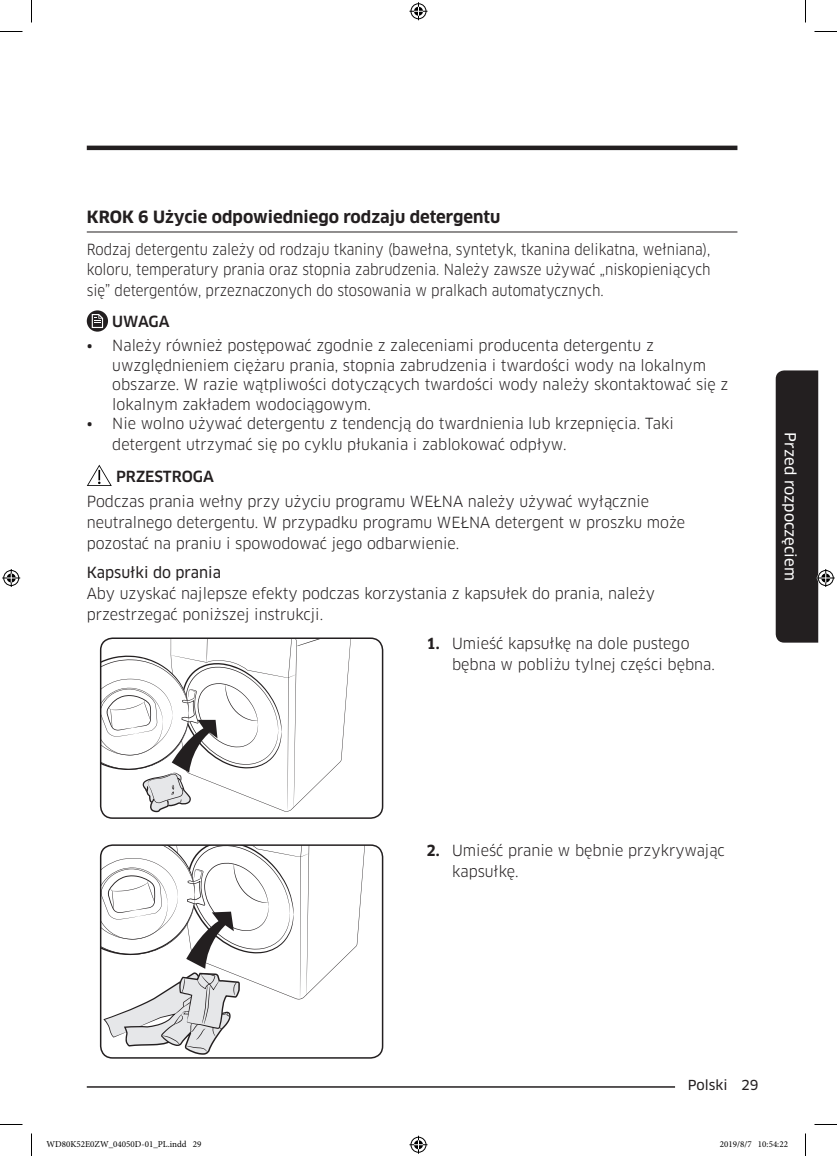
<style>
.page{position:relative;width:837px;height:1156px;background:#fff}
.page>*{position:absolute;margin:0;border:0;box-sizing:border-box;transform-origin:0 0}
.t1{font:700 16.5px "Samsung Clan Pro";color:#231f20}
.t2{font:15px/21px "Samsung Clan Pro";color:#231f20}
.t3{font:15px/19.5px "Samsung Clan Pro";color:#231f20;scale:.9 1}
.t4{font:15px "Samsung Clan Pro News";color:#fff}
.t5{font:15px "Samsung Clan Pro News";color:#231f20}
.t6{font:500 15px "Samsung Clan Pro";color:#231f20}
.t7{font:13.5px "Samsung Clan Pro News";color:#231f20}
.t8{font:9px "Minion Pro";color:#000}
.s1{font-family:"Samsung Clan Pro News"}
.s2{font-weight:700}
</style>
<div class="page">
<hr style="left:87px;top:1086px;width:650px;height:1px;background:#231f20">
<div style="left:675px;top:1077px;width:84px;height:15px;background:#fff"></div>
<hr style="left:87px;top:146px;width:650px;height:4px;background:#231f20">
<hr style="left:87px;top:232px;width:650px;height:1px;background:#231f20">
<svg style="left:87px;top:310px;width:21px;height:22px"></svg>
<svg style="left:92px;top:314px;width:11px;height:14px"></svg>
<svg style="left:87px;top:465px;width:25px;height:21px"></svg>
<svg style="left:100px;top:640px;width:251px;height:172px"></svg>
<div style="left:100px;top:637px;width:283px;height:182px;border:2px solid #231f20;border-radius:12px"></div>
<svg style="left:101px;top:846px;width:264px;height:209px"></svg>
<div style="left:100px;top:844px;width:283px;height:214px;border:2px solid #231f20;border-radius:12px"></div>
<svg style="left:0;top:31px;width:22px;height:1px"></svg>
<svg style="left:814px;top:31px;width:23px;height:1px"></svg>
<svg style="left:0;top:1124px;width:22px;height:1px"></svg>
<svg style="left:814px;top:1124px;width:23px;height:1px"></svg>
<svg style="left:31px;top:0;width:1px;height:22px"></svg>
<svg style="left:31px;top:1133px;width:1px;height:23px"></svg>
<svg style="left:805px;top:0;width:1px;height:22px"></svg>
<svg style="left:805px;top:1133px;width:1px;height:23px"></svg>
<svg style="left:409px;top:2px;width:18px;height:18px"></svg>
<svg style="left:409px;top:1136px;width:18px;height:18px"></svg>
<svg style="left:2px;top:569px;width:18px;height:18px"></svg>
<svg style="left:776px;top:370px;width:59px;height:273px"></svg>
<p class="t1" style="left:87px;top:207px;width:415px">KROK 6 Użycie odpowiedniego rodzaju detergentu</p>
<p class="t3" style="left:87px;top:240px;width:694px">Rodzaj detergentu zależy od rodzaju tkaniny (bawełna, syntetyk, tkanina delikatna, wełniana), koloru, temperatury prania oraz stopnia zabrudzenia. Należy zawsze używać „niskopieniących</p>
<p class="t3" style="left:87px;top:281px;width:576px">się” detergentów, przeznaczonych do stosowania w pralkach automatycznych.</p>
<p class="t6" style="left:112px;top:313px;width:59px">UWAGA</p>
<p class="t2" style="left:112px;top:336px;width:618px;line-height:19.5px;text-indent:-26px"><span class="s1">•</span> Należy również postępować zgodnie z zaleceniami producenta detergentu z uwzględnieniem ciężaru prania, stopnia zabrudzenia i twardości wody na lokalnym obszarze. W razie wątpliwości dotyczących twardości wody należy skontaktować się z lokalnym zakładem wodociągowym.</p>
<p class="t2" style="left:112px;top:413px;width:563px;text-indent:-26px"><span class="s1">•</span> Nie wolno używać detergentu z tendencją do twardnienia lub krzepnięcia. Taki detergent utrzymać się po cyklu płukania i zablokować odpływ.</p>
<p class="t6" style="left:116px;top:467px;width:99px">PRZESTROGA</p>
<p class="t2" style="left:87px;top:491px;width:600px">Podczas prania wełny przy użyciu programu WEŁNA należy używać wyłącznie neutralnego detergentu. W przypadku programu WEŁNA detergent w proszku może pozostać na praniu i spowodować jego odbarwienie.</p>
<p class="t5" style="left:87px;top:564px;width:136px">Kapsułki do prania</p>
<p class="t2" style="left:87px;top:583px;width:570px">Aby uzyskać najlepsze efekty podczas korzystania z kapsułek do prania, należy przestrzegać poniższej instrukcji.</p>
<p class="t2" style="left:452px;top:633px;width:264px;text-indent:-26px"><span class="s2">1.</span> Umieść kapsułkę na dole pustego bębna w pobliżu tylnej części bębna.</p>
<p class="t4" style="left:799px;top:432px;width:150px;rotate:90deg">Przed rozpoczęciem</p>
<p class="t2" style="left:452px;top:840px;width:274px;text-indent:-26px"><span class="s2">2.</span> Umieść pranie w bębnie przykrywając kapsułkę.</p>
<p class="t7" style="left:688px;top:1077px;width:72px">Polski 29</p>
<p class="t8" style="left:46px;top:1138px;width:156px">WD80K52E0ZW_04050D-01_PL.indd 29</p>
<p class="t8" style="left:720px;top:1138px;width:70px">2019/8/7 10:54:22</p>
</div>
